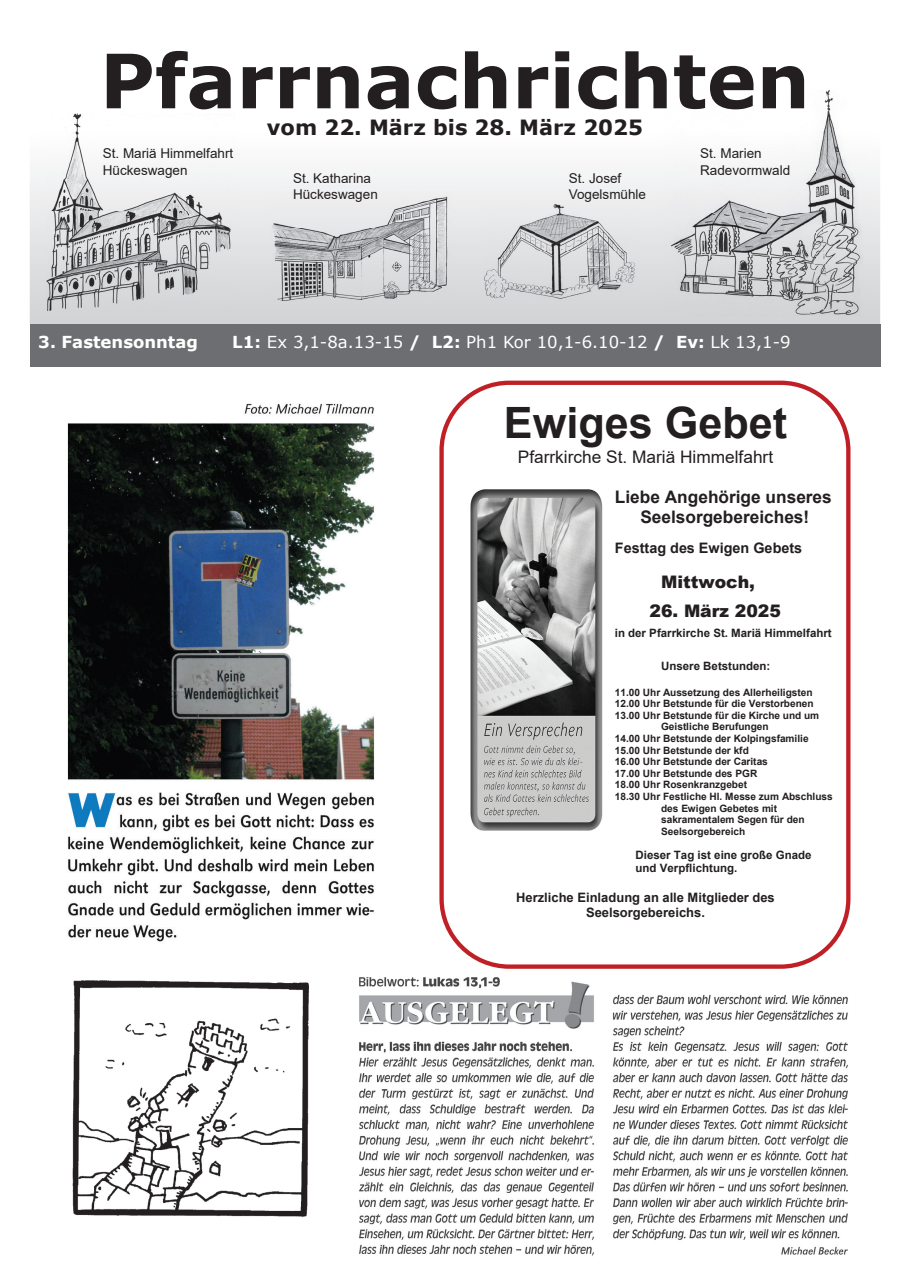
<style>
.page{position:relative;width:910px;height:1280px;background:#fff}
.page>*{position:absolute;margin:0;border:0;box-sizing:border-box;transform-origin:0 0}
.t1{font:700 75px "Verdana";color:#231f20}
.t2{font:700 43.2px "Arial";color:#231f20}
.t3{font:700 21px "Verdana";color:#231f20}
.t4{font:700 17.25px/19.8px "Arial";color:#231f20;text-align:center}
.t5{font:17.25px "Arial";color:#231f20}
.t6{font:900 17.25px "Arial";color:#231f20}
.t7{font:16.5px "Verdana";color:#fff}
.t8{font:700 16.5px "Verdana";color:#fff}
.t9{font:700 14.4px "Arial";color:#231f20}
.t10{font:13.5px/16.2px "Arial";color:#231f20}
.t11{font:700 12.9px/15px "Arial";color:#231f20;text-align:center}
.t12{font:700 11.55px/13.2px "Arial";color:#231f20}
.t13{font:700 10.05px "Arial";color:#231f20}
.s1{font-weight:700}
</style>
<div class="page">
<svg style="left:30px;top:169px;width:850px;height:155px"></svg>
<div style="left:30px;top:324px;width:850px;height:43px;background:#6d6e71"></div>
<img style="left:662px;top:90px;width:204px;height:225px">
<img style="left:662px;top:90px;width:142px;height:19px">
<img style="left:483px;top:202px;width:157px;height:98px">
<img style="left:270px;top:192px;width:183px;height:109px">
<img style="left:46px;top:113px;width:190px;height:198px">
<img style="left:72px;top:980px;width:237px;height:237px">
<img style="left:359px;top:968px;width:489px;height:288px">
<div style="left:439px;top:381px;width:411px;height:588px;background:#fff;border:4px solid #c02025;border-radius:68px"></div>
<img style="left:470px;top:489px;width:133px;height:342px">
<img style="left:67px;top:403px;width:332px;height:567px">
<h1 class="t1" style="left:100px;top:28px;width:712px">Pfarrnachrichten</h1>
<h3 class="t3" style="left:267px;top:113px;width:378px">vom 22. März bis 28. März 2025</h3>
<h3 class="t10" style="left:103px;top:146px;width:132px">St. Mariä Himmelfahrt<br>Hückeswagen</h3>
<h3 class="t10" style="left:700px;top:146px;width:92px">St. Marien<br>Radevormwald</h3>
<h3 class="t10" style="left:293px;top:170px;width:86px">St. Katharina<br>Hückeswagen</h3>
<h3 class="t10" style="left:569px;top:170px;width:79px">St. Josef<br>Vogelsmühle</h3>
<h3 class="t8" style="left:38px;top:330px;width:161px">3. Fastensonntag</h3>
<h3 class="t7" style="left:232px;top:330px;width:560px"><span class="s1">L1:</span> Ex 3,1-8a.13-15 <span class="s1">/ L2:</span> Ph1 Kor 10,1-6.10-12 <span class="s1">/ Ev:</span> Lk 13,1-9</h3>
<h2 class="t2" style="left:504px;top:392px;width:285px">Ewiges Gebet</h2>
<h3 class="t5" style="left:518px;top:445px;width:257px">Pfarrkirche St. Mariä Himmelfahrt</h3>
<h3 class="t4" style="left:615px;top:487px;width:218px">Liebe Angehörige unseres<br>Seelsorgebereiches!</h3>
<h3 class="t9" style="left:615px;top:537px;width:189px">Festtag des Ewigen Gebets</h3>
<h3 class="t6" style="left:661px;top:569px;width:95px">Mittwoch,</h3>
<h3 class="t6" style="left:649px;top:598px;width:133px">26. März 2025</h3>
<p class="t12" style="left:615px;top:626px;width:218px">in der Pfarrkirche St. Mariä Himmelfahrt</p>
<p class="t12" style="left:661px;top:660px;width:111px">Unsere Betstunden:</p>
<p class="t13" style="left:615px;top:685px;width:199px">11.00 Uhr Aussetzung des Allerheiligsten</p>
<p class="t13" style="left:615px;top:697px;width:200px">12.00 Uhr Betstunde für die Verstorbenen</p>
<p class="t13" style="left:615px;top:708px;width:206px">13.00 Uhr Betstunde für die Kirche und um</p>
<p class="t13" style="left:661px;top:720px;width:109px">Geistliche Berufungen</p>
<p class="t13" style="left:615px;top:731px;width:195px">14.00 Uhr Betstunde der Kolpingsfamilie</p>
<p class="t13" style="left:615px;top:743px;width:135px">15.00 Uhr Betstunde der kfd</p>
<p class="t13" style="left:615px;top:755px;width:155px">16.00 Uhr Betstunde der Caritas</p>
<p class="t13" style="left:615px;top:766px;width:144px">17.00 Uhr Betstunde des PGR</p>
<p class="t13" style="left:615px;top:778px;width:134px">18.00 Uhr Rosenkranzgebet</p>
<p class="t13" style="left:615px;top:789px;width:219px">18.30 Uhr Festliche Hl. Messe zum Abschluss</p>
<p class="t13" style="left:661px;top:801px;width:118px">des Ewigen Gebetes mit</p>
<p class="t13" style="left:661px;top:812px;width:145px">sakramentalem Segen für den</p>
<p class="t13" style="left:661px;top:824px;width:86px">Seelsorgebereich</p>
<p class="t12" style="left:636px;top:849px;width:177px">Dieser Tag ist eine große Gnade und Verpflichtung.</p>
<p class="t11" style="left:516px;top:890px;width:260px">Herzliche Einladung an alle Mitglieder des<br>Seelsorgebereichs.</p>
</div>
